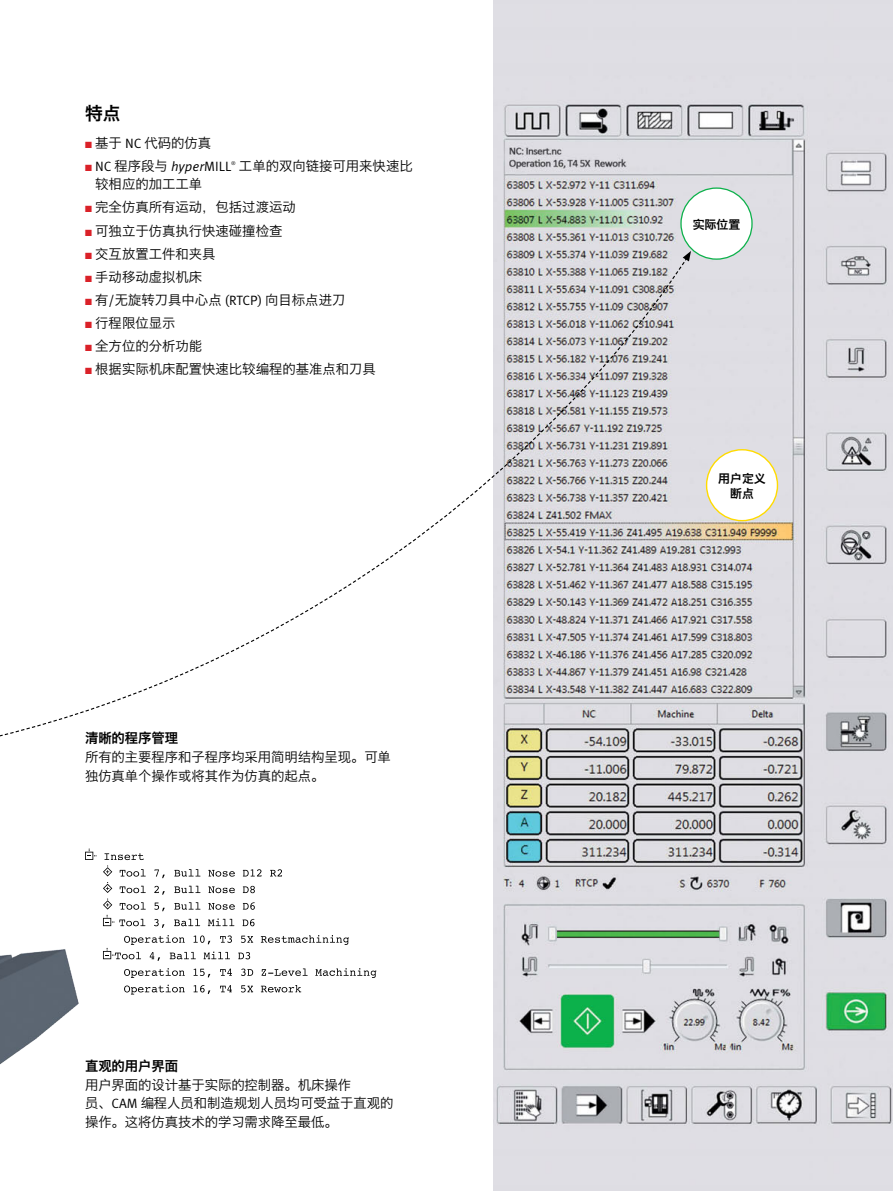
<style>
.page{position:relative;width:893px;height:1191px;background:#fff}
.page>*{position:absolute;margin:0;border:0;box-sizing:border-box;transform-origin:0 0}
.BU{font:18px "Hiragino Sans GB W6";color:#000}
.BU-2{font:13.5px/18.8px "Hiragino Sans GB W3";color:#000}
.BU-3{font:13.5px "Meta Pro";color:#000}
.Subhead{font:12px/15px "Hiragino Sans GB W6";color:#000;text-align:center}
.BU-4{font:5.25px "Meta Pro";color:#000}
.s1{color:#da2128}
.s2{font-family:"Meta Pro"}
.s3{font-family:"Hiragino Sans GB W3"}
.s4{font-style:italic}
.s5{font-family:"Hiragino Sans GB W6"}
</style>
<div class="page">
<img style="left:0;top:949px;width:79px;height:116px">
<img style="left:493px;top:0;width:400px;height:1191px">
<div style="left:681px;top:188px;width:71px;height:71px;background:#fff;border-radius:50%"></div>
<div style="left:680px;top:187px;width:73px;height:73px;border:1px solid #0db14b;border-radius:50%"></div>
<div style="left:707px;top:450px;width:70px;height:70px;background:#fff;border-radius:50%"></div>
<div style="left:706px;top:449px;width:72px;height:72px;border:1px solid #ffdb00;border-radius:50%"></div>
<svg style="left:0;top:256px;width:688px;height:551px"></svg>
<svg style="left:683px;top:251px;width:8px;height:10px"></svg>
<svg style="left:124px;top:984px;width:177px;height:10px"></svg>
<svg style="left:124px;top:968px;width:252px;height:10px"></svg>
<svg style="left:85px;top:848px;width:12px;height:12px"></svg>
<svg style="left:103px;top:853px;width:179px;height:75px"></svg>
<svg style="left:103px;top:935px;width:246px;height:26px"></svg>
<p class="BU" style="left:85px;top:102px;width:37px">特点</p>
<p class="BU-2" style="left:85px;top:133px;width:128px"><span class="s1">■</span> 基于 <span class="s2">NC</span> 代码的仿真</p>
<p class="BU-3" style="left:85px;top:158px;width:148px"><span class="s1">■</span> NC <span class="s3">程序段与</span> <span class="s4">hyper</span>MILL</p>
<p class="BU-4" style="left:231px;top:160px;width:6px">®</p>
<p class="BU-2" style="left:239px;top:156px;width:175px">工单的双向链接可用来快速比</p>
<p class="BU-2" style="left:95px;top:175px;width:108px">较相应的加工工单</p>
<p class="BU-2" style="left:85px;top:198px;width:212px"><span class="s1">■</span> 完全仿真所有运动，包括过渡运动</p>
<p class="BU-2" style="left:85px;top:221px;width:199px"><span class="s1">■</span> 可独立于仿真执行快速碰撞检查</p>
<p class="BU-2" style="left:85px;top:244px;width:132px"><span class="s1">■</span> 交互放置工件和夹具</p>
<p class="BU-2" style="left:85px;top:267px;width:119px"><span class="s1">■</span> 手动移动虚拟机床</p>
<p class="BU-2" style="left:85px;top:290px;width:262px"><span class="s1">■</span> 有<span class="s2">/</span>无旋转刀具中心点 <span class="s2">(RTCP)</span> 向目标点进刀</p>
<p class="BU-2" style="left:85px;top:313px;width:92px"><span class="s1">■</span> 行程限位显示</p>
<p class="BU-2" style="left:85px;top:336px;width:119px"><span class="s1">■</span> 全方位的分析功能</p>
<p class="BU-2" style="left:85px;top:359px;width:292px"><span class="s1">■</span> 根据实际机床配置快速比较编程的基准点和刀具</p>
<p class="BU-2" style="left:85px;top:728px;width:307px"><span class="s5">清晰的程序管理<br></span>所有的主要程序和子程序均采用简明结构呈现。可单独仿真单个操作或将其作为仿真的起点。</p>
<p class="BU-2" style="left:85px;top:1056px;width:310px"><span class="s5">直观的用户界面<br></span>用户界面的设计基于实际的控制器。机床操作<br>员、<span class="s2">CAM</span> 编程人员和制造规划人员均可受益于直观的操作。这将仿真技术的学习需求降至最低。</p>
<p class="Subhead" style="left:693px;top:216px;width:49px">实际位置</p>
<p class="Subhead" style="left:718px;top:471px;width:49px">用户定义断点</p>
</div>
